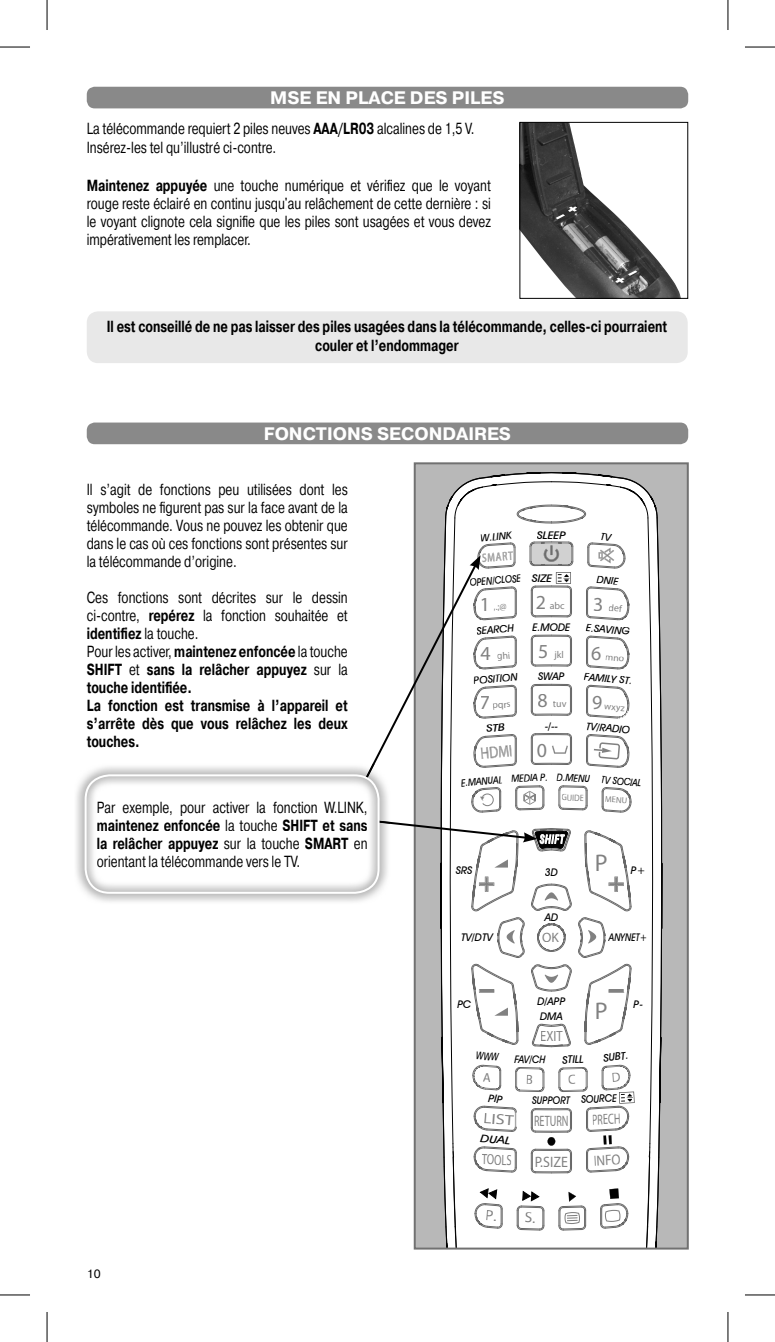
<style>
.page{position:relative;width:775px;height:1342px;background:#fff}
.page>*{position:absolute;margin:0;border:0;box-sizing:border-box;transform-origin:0 0}
.t1{font:500 24.2px "Avant Garde IT Cby BT";color:#818181}
.t2{font:500 20px "Avant Garde IT Cby BT";color:#818181}
.t3{font:700 18px "Pragmatica TT";color:#fff}
.t4{font:500 16.6px "Avant Garde IT Cby BT";color:#818181;scale:.82 1}
.t5{font:16px/18px "Pragmatica TT";color:#000;text-align:justify;scale:.75 1}
.t6{font:700 16px/18px "Pragmatica TT";color:#000;scale:.75 1}
.t7{font:500 15px "Avant Garde IT Cby BT";color:#818181;scale:.68 1}
.t8{font:500 15px "Avant Garde IT Cby BT";color:#818181;scale:.92 1}
.t9{font:500 15px "Avant Garde IT Cby BT";color:#818181;scale:.7 1}
.t10{font:500 15px "Avant Garde IT Cby BT";color:#818181;scale:.87 1}
.t11{font:500 15px "Avant Garde IT Cby BT";color:#818181;scale:1.2 1}
.t12{font:500 15px "Avant Garde IT Cby BT";color:#818181;scale:.82 1}
.t13{font:500 13.6px "Avant Garde IT Cby BT";color:#818181}
.t14{font:500 12px "Avant Garde IT Cby BT";color:#818181;scale:.77 1}
.t15{font:italic 500 12px "Avant Garde IT Cby BT";letter-spacing:.1em;color:#fff;scale:.75 1}
.t16{font:12px "Pragmatica TT";color:#000}
.t17{font:italic 500 10.6px/15px "Avant Garde IT Cby BT";color:#030303}
.t18{font:italic 500 10.6px "Avant Garde IT Cby BT";color:#030303;scale:.85 1}
.t19{font:italic 500 10.6px "Avant Garde IT Cby BT";color:#020202;scale:.9 1}
.t20{font:italic 500 10.6px "Avant Garde IT Cby BT";color:#030303;scale:.87 1}
.t21{font:italic 500 10.6px "Avant Garde IT Cby BT";color:#020202;scale:1.04 1}
.t22{font:italic 500 10.6px "Avant Garde IT Cby BT";color:#030303;scale:.83 1}
.t23{font:italic 500 10.6px "Avant Garde IT Cby BT";color:#030303;scale:.86 1}
.t24{font:italic 500 10.6px "Avant Garde IT Cby BT";color:#020202;scale:.92 1}
.t25{font:italic 500 10.6px "Avant Garde IT Cby BT";color:#030303;scale:1.14 1}
.t26{font:italic 500 10.6px "Avant Garde IT Cby BT";color:#020202;scale:1.25 1}
.t27{font:italic 500 10.6px "Avant Garde IT Cby BT";color:#030303;scale:1.12 1}
.t28{font:500 10px "Avant Garde IT Cby BT";color:#818181}
.t29{font:500 9.6px "Avant Garde IT Cby BT";color:#818181;scale:.86 1}
.t30{font:500 9px "Avant Garde IT Cby BT";color:#818181;scale:.96 1}
.s1{font-weight:700}
.s2{font-weight:400}
.s3{font-size:20px}
</style>
<div class="page">
<div style="left:416px;top:465px;width:269px;height:781px;background:#b8b8b8"></div>
<div style="left:87px;top:422px;width:601px;height:22px;background:#898989;border-radius:8px"></div>
<div style="left:87px;top:87px;width:601px;height:21px;background:#898989;border-radius:8px"></div>
<div style="left:87px;top:311px;width:600px;height:52px;background:#e8e8e8;border-radius:11px"></div>
<img style="left:521px;top:124px;width:160px;height:173px">
<div style="left:519px;top:122px;width:169px;height:177px;border:1px solid #000"></div>
<svg style="left:615px;top:270px;width:22px;height:13px"></svg>
<svg style="left:555px;top:206px;width:22px;height:13px"></svg>
<img style="left:76px;top:766px;width:289px;height:136px">
<img style="left:98px;top:801px;width:267px;height:14px">
<img style="left:97px;top:819px;width:180px;height:12px">
<img style="left:283px;top:819px;width:82px;height:12px">
<img style="left:97px;top:837px;width:121px;height:14px">
<img style="left:218px;top:837px;width:81px;height:12px">
<img style="left:305px;top:837px;width:43px;height:12px">
<img style="left:348px;top:840px;width:17px;height:9px">
<img style="left:97px;top:855px;width:202px;height:12px">
<div style="left:85px;top:774px;width:294px;height:119px;border:2px solid #fff;border-radius:24px"></div>
<hr style="left:0;top:47px;width:30px;height:1px;background:#000">
<hr style="left:744px;top:47px;width:30px;height:1px;background:#000">
<hr style="left:0;top:1294px;width:30px;height:1px;background:#000">
<hr style="left:744px;top:1294px;width:30px;height:1px;background:#000">
<hr style="left:47px;top:0;width:1px;height:30px;background:#000">
<hr style="left:47px;top:1311px;width:1px;height:30px;background:#000">
<hr style="left:727px;top:0;width:1px;height:30px;background:#000">
<hr style="left:727px;top:1311px;width:1px;height:30px;background:#000">
<svg style="left:365px;top:471px;width:297px;height:777px"></svg>
<p class="t3" style="left:270px;top:87px;width:236px">MSE EN PLACE DES PILES</p>
<p class="t5" style="left:87px;top:119px;width:518px;line-height:19.2px">La télécommande requiert 2 piles neuves <span class="s1">AAA/LR03</span> alcalines de 1,5 V.<br>Insérez-les tel qu’illustré ci-contre.</p>
<p class="t5" style="left:87px;top:176px;width:540px"><span class="s1">Maintenez appuyée</span> une touche numérique et vérifiez que le voyant rouge reste éclairé en continu jusqu'au relâchement de cette dernière : si le voyant clignote cela signifie que les piles sont usagées et vous devez impérativement les remplacer.</p>
<p class="t6" style="left:107px;top:317px;width:748px;line-height:19.2px;text-align:center">Il est conseillé de ne pas laisser des piles usagées dans la télécommande, celles-ci pourraient couler et l’endommager</p>
<p class="t3" style="left:264px;top:423px;width:248px">FONCTIONS SECONDAIRES</p>
<p class="t5" style="left:87px;top:481px;width:349px">Il s’agit de fonctions peu utilisées dont les symboles ne figurent pas sur la face avant de la télécommande. Vous ne pouvez les obtenir que dans le cas où ces fonctions sont présentes sur la télécommande d’origine.</p>
<p class="t6" style="left:87px;top:589px;width:349px"><span class="s2">Ces fonctions sont décrites sur le dessin ci-contre,</span> repérez <span class="s2">la fonction souhaitée et </span>identifiez <span class="s2">la touche.<br>Pour les activer,</span> maintenez enfoncée <span class="s2">la touche </span>SHIFT <span class="s2">et</span> sans la relâcher appuyez <span class="s2">sur la </span>touche identifiée.<br>La fonction est transmise à l’appareil et s’arrête dès que vous relâchez les deux touches.</p>
<p class="t5" style="left:97px;top:798px;width:362px">Par exemple, pour activer la fonction W.LINK, <span class="s1">maintenez enfoncée</span> la touche <span class="s1">SHIFT et sans la relâcher appuyez</span> sur la touche <span class="s1">SMART</span> en orientant la télécommande vers le TV.</p>
<p class="t16" style="left:87px;top:1266px;width:15px">10</p>
<p class="t17" style="left:479px;top:530px;width:33px;rotate:-5deg">W.LINK</p>
<p class="t25" style="left:537px;top:528px;width:27px">SLEEP</p>
<p class="t14" style="left:481px;top:553px;width:42px;rotate:-5deg">SMART</p>
<p class="t18" style="left:469px;top:576px;width:62px;rotate:-5deg">OPEN/CLOSE</p>
<p class="t17" style="left:476px;top:623px;width:39px;rotate:-5deg">SEARCH</p>
<p class="t2" style="left:479px;top:596px;width:12px">1</p>
<p class="t28" style="left:493px;top:603px;width:15px;rotate:-5deg">,.;@</p>
<p class="t27" style="left:531px;top:572px;width:20px">SIZE</p>
<p class="t17" style="left:597px;top:571px;width:24px;rotate:5deg">DNIE</p>
<p class="t17" style="left:586px;top:620px;width:45px;rotate:5deg">E.SAVING</p>
<p class="t28" style="left:535px;top:602px;width:30px"><span class="s3">2</span> abc</p>
<p class="t2" style="left:593px;top:596px;width:12px">3</p>
<p class="t17" style="left:532px;top:620px;width:40px">E.MODE</p>
<p class="t2" style="left:480px;top:646px;width:12px">4</p>
<p class="t28" style="left:538px;top:650px;width:27px"><span class="s3">5</span> jkl</p>
<p class="t2" style="left:591px;top:645px;width:12px">6</p>
<p class="t2" style="left:480px;top:695px;width:12px">7</p>
<p class="t28" style="left:492px;top:701px;width:20px;rotate:-4deg">pqrs</p>
<p class="t28" style="left:537px;top:700px;width:30px"><span class="s3">8</span> tuv</p>
<p class="t2" style="left:592px;top:694px;width:12px">9</p>
<p class="t28" style="left:604px;top:702px;width:22px;rotate:5deg">wxyz</p>
<p class="t17" style="left:538px;top:669px;width:28px">SWAP</p>
<p class="t17" style="left:584px;top:669px;width:50px;rotate:5deg">FAMILY ST.</p>
<p class="t17" style="left:473px;top:673px;width:46px;rotate:-5deg">POSITION</p>
<p class="t4" style="left:479px;top:747px;width:41px;rotate:-5deg">HDMI</p>
<p class="t17" style="left:544px;top:718px;width:15px">-/--</p>
<p class="t17" style="left:586px;top:718px;width:46px;rotate:5deg">TV/RADIO</p>
<p class="t2" style="left:536px;top:742px;width:12px">0</p>
<p class="t23" style="left:460px;top:776px;width:50px;rotate:-5deg">E.MANUAL</p>
<p class="t20" style="left:511px;top:772px;width:44px;rotate:-2deg">MEDIA P.</p>
<p class="t20" style="left:557px;top:770px;width:40px;rotate:3deg">D.MENU</p>
<p class="t22" style="left:601px;top:773px;width:50px;rotate:5deg">TV SOCIAL</p>
<p class="t29" style="left:561px;top:793px;width:27px;rotate:2deg">GUIDE</p>
<p class="t30" style="left:605px;top:795px;width:25px;rotate:5deg">MENU</p>
<p class="t15" style="left:539px;top:831px;width:33px">SHIFT</p>
<h1 class="t1" style="left:594px;top:853px;width:14px">P</h1>
<p class="t17" style="left:455px;top:862px;width:18px">SRS</p>
<p class="t17" style="left:630px;top:862px;width:16px">P+</p>
<p class="t17" style="left:544px;top:865px;width:15px">3D</p>
<p class="t17" style="left:544px;top:909px;width:15px">AD</p>
<p class="t17" style="left:461px;top:929px;width:33px">TV/DTV</p>
<p class="t13" style="left:542px;top:932px;width:18px">OK</p>
<p class="t18" style="left:608px;top:930px;width:47px">ANYNET+</p>
<p class="t17" style="left:537px;top:993px;width:30px">D/APP<br>DMA</p>
<p class="t17" style="left:457px;top:996px;width:15px">PC</p>
<p class="t17" style="left:633px;top:996px;width:11px">P-</p>
<h1 class="t1" style="left:594px;top:1001px;width:14px">P</h1>
<p class="t12" style="left:540px;top:1030px;width:29px">EXIT</p>
<p class="t21" style="left:602px;top:1051px;width:26px;rotate:-6deg">SUBT.</p>
<p class="t21" style="left:562px;top:1053px;width:22px;rotate:-3deg">STILL</p>
<p class="t19" style="left:514px;top:1052px;width:36px;rotate:2deg">FAV/CH</p>
<p class="t19" style="left:532px;top:1093px;width:44px">SUPPORT</p>
<p class="t24" style="left:580px;top:1093px;width:41px;rotate:-3deg">SOURCE</p>
<p class="t11" style="left:483px;top:1112px;width:27px;rotate:4deg">LIST</p>
<p class="t9" style="left:482px;top:1153px;width:44px;rotate:3deg">TOOLS</p>
<p class="t26" style="left:481px;top:1131px;width:25px;rotate:5deg">DUAL</p>
<p class="t7" style="left:534px;top:1114px;width:52px">RETURN</p>
<p class="t8" style="left:534px;top:1155px;width:37px">P.SIZE</p>
<p class="t7" style="left:591px;top:1113px;width:44px;rotate:-3deg">PRECH</p>
<p class="t10" style="left:593px;top:1154px;width:33px;rotate:-3deg">INFO</p>
</div>
